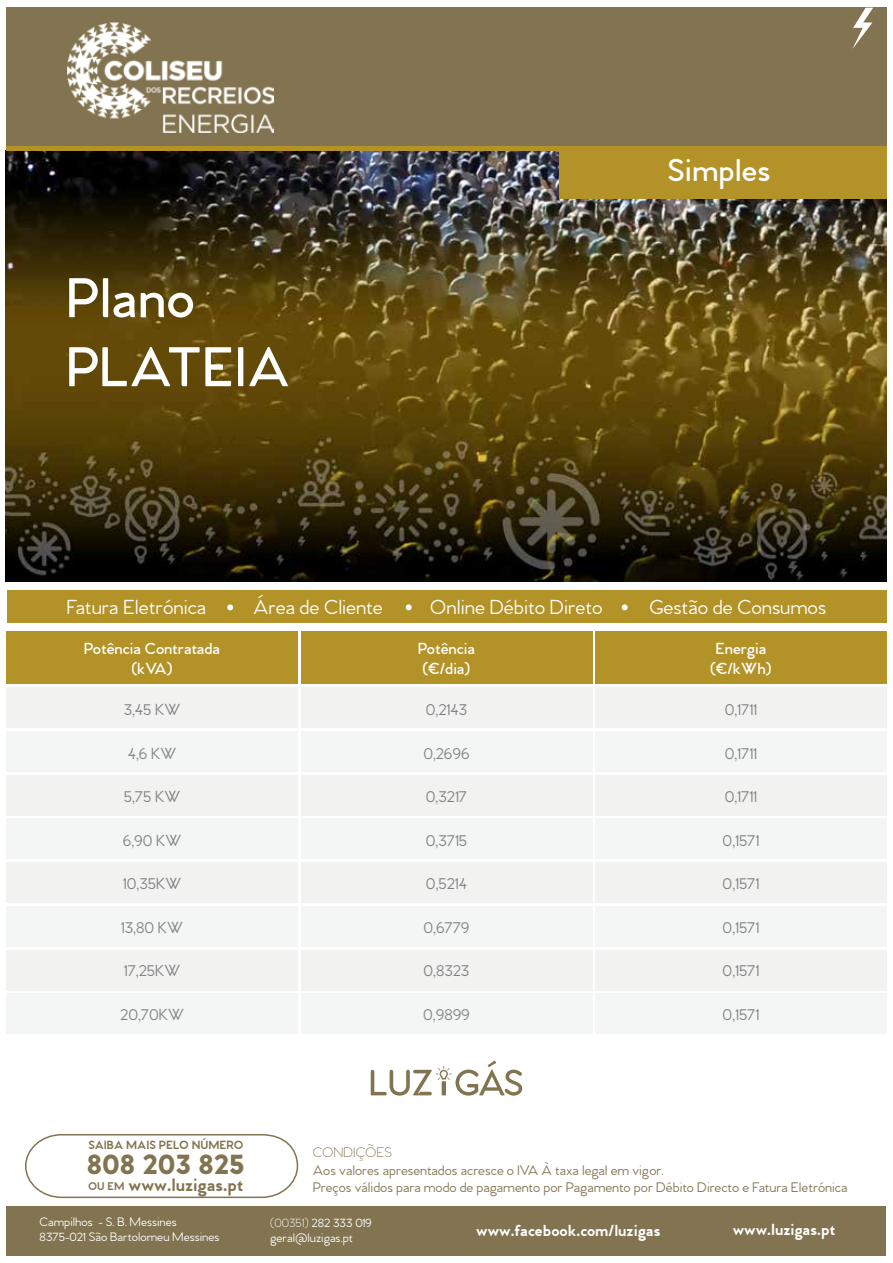
<style>
.page{position:relative;width:893px;height:1263px;background:#fff}
.page>*{position:absolute;margin:0;border:0;box-sizing:border-box;transform-origin:0 0}
.t1{font:600 57.45px/69px "Venti CF";color:#fff}
.t2{font:600 32.55px "Venti CF";color:#fff}
.t3{font:900 29.55px "Venti CF";color:#827450}
.t4{font:500 20.85px "Venti CF";color:#fff}
.t5{font:700 18.45px "Venti CF";color:#827450}
.t6{font:500 16.5px "Venti CF";color:#808184}
.t7{font:600 16.5px/19.8px "Venti CF";color:#fff;text-align:center}
.t8{font:700 16.5px "Venti CF";color:#fff}
.t9{font:500 14.25px/17.1px "Venti CF";color:#827450}
.t10{font:300 14.25px "Venti CF";color:#827450}
.t11{font:500 12.6px/15.1px "Venti CF";color:#fff}
.t12{font:700 12.3px "Venti CF";color:#827450}
.s1{font-size:11.55px}
.s2{font-weight:300}
</style>
<div class="page">
<img style="left:6px;top:151px;width:880px;height:430px">
<div style="left:6px;top:731px;width:292px;height:41px;background:#f4f5f5"></div>
<div style="left:6px;top:688px;width:292px;height:40px;background:#f2f2f1"></div>
<div style="left:6px;top:819px;width:292px;height:40px;background:#f4f5f5"></div>
<div style="left:6px;top:775px;width:292px;height:40px;background:#f2f2f1"></div>
<div style="left:6px;top:906px;width:292px;height:40px;background:#f4f5f5"></div>
<div style="left:6px;top:863px;width:292px;height:40px;background:#f2f2f1"></div>
<div style="left:6px;top:994px;width:292px;height:40px;background:#f4f5f5"></div>
<div style="left:6px;top:950px;width:292px;height:40px;background:#f2f2f1"></div>
<div style="left:6px;top:631px;width:292px;height:53px;background:#b39328"></div>
<div style="left:301px;top:731px;width:291px;height:41px;background:#f4f5f5"></div>
<div style="left:301px;top:688px;width:291px;height:40px;background:#f2f2f1"></div>
<div style="left:301px;top:819px;width:291px;height:40px;background:#f4f5f5"></div>
<div style="left:301px;top:775px;width:291px;height:40px;background:#f2f2f1"></div>
<div style="left:301px;top:906px;width:291px;height:40px;background:#f4f5f5"></div>
<div style="left:301px;top:863px;width:291px;height:40px;background:#f2f2f1"></div>
<div style="left:301px;top:994px;width:291px;height:40px;background:#f4f5f5"></div>
<div style="left:301px;top:950px;width:291px;height:40px;background:#f2f2f1"></div>
<div style="left:301px;top:631px;width:291px;height:53px;background:#b39328"></div>
<div style="left:595px;top:731px;width:291px;height:41px;background:#f4f5f5"></div>
<div style="left:595px;top:688px;width:291px;height:40px;background:#f2f2f1"></div>
<div style="left:595px;top:819px;width:291px;height:40px;background:#f4f5f5"></div>
<div style="left:595px;top:775px;width:291px;height:40px;background:#f2f2f1"></div>
<div style="left:595px;top:906px;width:291px;height:40px;background:#f4f5f5"></div>
<div style="left:595px;top:863px;width:291px;height:40px;background:#f2f2f1"></div>
<div style="left:595px;top:994px;width:291px;height:40px;background:#f4f5f5"></div>
<div style="left:595px;top:950px;width:291px;height:40px;background:#f2f2f1"></div>
<div style="left:595px;top:631px;width:291px;height:53px;background:#b39328"></div>
<div style="left:6px;top:8px;width:880px;height:138px;background:#827450"></div>
<div style="left:6px;top:146px;width:880px;height:5px;background:#b39328"></div>
<svg style="left:852px;top:8px;width:21px;height:41px"></svg>
<div style="left:7px;top:590px;width:879px;height:32px;background:#b39328"></div>
<svg style="left:371px;top:1060px;width:151px;height:35px"></svg>
<div style="left:559px;top:150px;width:327px;height:49px;background:#b39328"></div>
<div style="left:7px;top:1206px;width:879px;height:49px;background:#827450"></div>
<svg style="left:25px;top:1134px;width:274px;height:65px"></svg>
<svg style="left:227px;top:604px;width:6px;height:6px"></svg>
<svg style="left:406px;top:604px;width:6px;height:6px"></svg>
<img style="left:67px;top:23px;width:207px;height:110px">
<svg style="left:622px;top:604px;width:6px;height:6px"></svg>
<h1 class="t1" style="left:66px;top:266px;width:226px">Plano<br>PLATEIA</h1>
<h2 class="t2" style="left:667px;top:150px;width:105px">Simples</h2>
<p class="t4" style="left:67px;top:594px;width:141px">Fatura Eletrónica</p>
<p class="t4" style="left:253px;top:594px;width:131px">Área de Cliente</p>
<p class="t4" style="left:430px;top:594px;width:174px">Online Débito Direto</p>
<p class="t4" style="left:649px;top:594px;width:178px">Gestão de Consumos</p>
<p class="t7" style="left:84px;top:639px;width:138px">Potência Contratada (kVA)</p>
<p class="t6" style="left:124px;top:700px;width:58px">3,45 KW</p>
<p class="t6" style="left:128px;top:743px;width:50px">4,6 KW</p>
<p class="t6" style="left:124px;top:787px;width:58px">5,75 KW</p>
<p class="t6" style="left:123px;top:830px;width:60px">6,90 KW</p>
<p class="t6" style="left:123px;top:874px;width:60px">10,35KW</p>
<p class="t6" style="left:121px;top:917px;width:64px">13,80 KW</p>
<p class="t6" style="left:124px;top:961px;width:58px">17,25KW</p>
<p class="t6" style="left:120px;top:1004px;width:65px">20,70KW</p>
<p class="t12" style="left:88px;top:1137px;width:157px">SAIBA MAIS PELO NÚMERO</p>
<p class="t5" style="left:88px;top:1173px;width:157px"><span class="s1">OU EM</span> www.luzigas.pt</p>
<h3 class="t3" style="left:87px;top:1146px;width:159px">808 203 825</h3>
<p class="t7" style="left:418px;top:639px;width:59px;text-align:left">Potência (€/dia)</p>
<p class="t7" style="left:710px;top:639px;width:63px">Energia (€/kWh)</p>
<p class="t6" style="left:426px;top:700px;width:43px">0,2143</p>
<p class="t6" style="left:423px;top:743px;width:48px">0,2696</p>
<p class="t6" style="left:426px;top:787px;width:43px">0,3217</p>
<p class="t6" style="left:426px;top:830px;width:43px">0,3715</p>
<p class="t6" style="left:426px;top:874px;width:43px">0,5214</p>
<p class="t6" style="left:423px;top:917px;width:48px">0,6779</p>
<p class="t6" style="left:424px;top:961px;width:47px">0,8323</p>
<p class="t6" style="left:423px;top:1004px;width:48px">0,9899</p>
<p class="t6" style="left:725px;top:700px;width:34px">0,1711</p>
<p class="t6" style="left:725px;top:743px;width:34px">0,1711</p>
<p class="t6" style="left:725px;top:787px;width:34px">0,1711</p>
<p class="t6" style="left:723px;top:830px;width:38px">0,1571</p>
<p class="t6" style="left:723px;top:874px;width:38px">0,1571</p>
<p class="t6" style="left:723px;top:917px;width:38px">0,1571</p>
<p class="t6" style="left:723px;top:961px;width:38px">0,1571</p>
<p class="t6" style="left:723px;top:1004px;width:38px">0,1571</p>
<p class="t10" style="left:313px;top:1144px;width:81px">CONDIÇÕES</p>
<p class="t9" style="left:313px;top:1162px;width:536px">Aos valores apresentados acresce o IVA À taxa legal em vigor.<br>Preços válidos para modo de pagamento por Pagamento por Débito Directo e Fatura Eletrónica</p>
<p class="t11" style="left:40px;top:1214px;width:181px">Campilhos - S. B. Messines<br>8375-021 São Bartolomeu Messines</p>
<p class="t8" style="left:476px;top:1220px;width:186px">www.facebook.com/luzigas</p>
<p class="t8" style="left:733px;top:1219px;width:104px">www.luzigas.pt</p>
<p class="t11" style="left:270px;top:1216px;width:103px"><span class="s2">(00351)</span> 282 333 019 geral@luzigas.pt</p>
</div>
